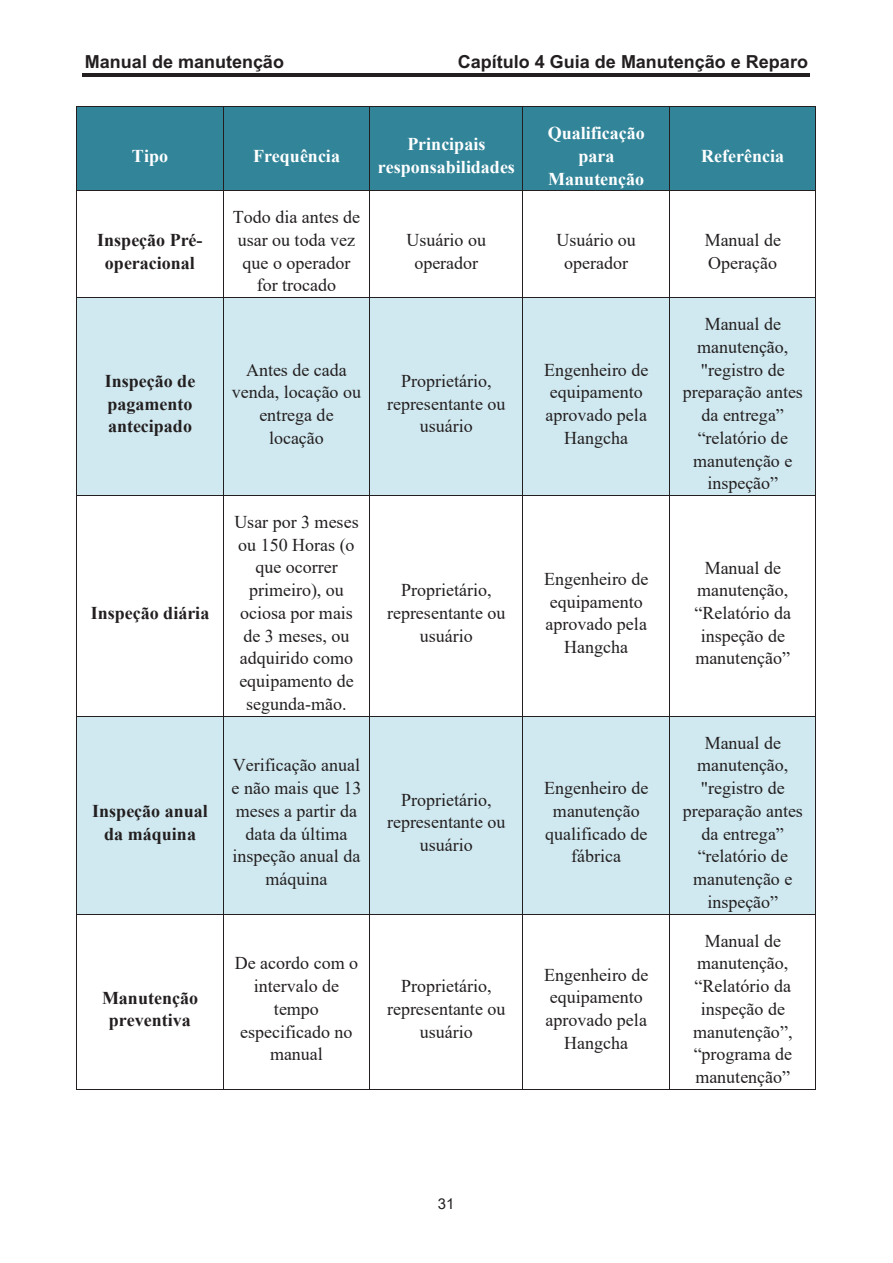
<style>
.page{position:relative;width:893px;height:1263px;background:#fff}
.page>*{position:absolute;margin:0;border:0;box-sizing:border-box;transform-origin:0 0}
.t1{font:18px/22.8px "Times New Roman";color:#231f20;text-align:center}
.t2{font:700 18px/22.6px "Times New Roman";color:#231f20;text-align:center}
.t3{font:700 18px/22.8px "Times New Roman";color:#fff;text-align:center}
.t4{font:700 18px "Arial";color:#231f20}
.t5{font:15px "Arial";color:#231f20}
</style>
<div class="page">
<hr style="left:83px;top:73px;width:727px;height:3px;background:#231f20">
<div style="left:77px;top:107px;width:146px;height:84px;background:#328599"></div>
<div style="left:224px;top:107px;width:145px;height:84px;background:#328599"></div>
<div style="left:370px;top:107px;width:153px;height:84px;background:#328599"></div>
<div style="left:523px;top:107px;width:146px;height:84px;background:#328599"></div>
<div style="left:670px;top:107px;width:146px;height:84px;background:#328599"></div>
<hr style="left:77px;top:107px;width:146px;height:1px;background:#231f20">
<hr style="left:224px;top:107px;width:145px;height:1px;background:#231f20">
<hr style="left:370px;top:107px;width:153px;height:1px;background:#231f20">
<hr style="left:523px;top:107px;width:146px;height:1px;background:#231f20">
<hr style="left:670px;top:107px;width:146px;height:1px;background:#231f20">
<hr style="left:76px;top:107px;width:1px;height:84px;background:#231f20">
<hr style="left:223px;top:107px;width:1px;height:84px;background:#231f20">
<hr style="left:369px;top:107px;width:1px;height:84px;background:#231f20">
<hr style="left:523px;top:107px;width:1px;height:84px;background:#231f20">
<hr style="left:669px;top:107px;width:1px;height:84px;background:#231f20">
<hr style="left:816px;top:107px;width:1px;height:84px;background:#231f20">
<hr style="left:77px;top:191px;width:146px;height:1px;background:#231f20">
<hr style="left:224px;top:191px;width:145px;height:1px;background:#231f20">
<hr style="left:370px;top:191px;width:153px;height:1px;background:#231f20">
<hr style="left:523px;top:191px;width:146px;height:1px;background:#231f20">
<hr style="left:670px;top:191px;width:146px;height:1px;background:#231f20">
<hr style="left:76px;top:191px;width:1px;height:106px;background:#231f20">
<hr style="left:223px;top:191px;width:1px;height:106px;background:#231f20">
<hr style="left:369px;top:191px;width:1px;height:106px;background:#231f20">
<hr style="left:523px;top:191px;width:1px;height:106px;background:#231f20">
<hr style="left:669px;top:191px;width:1px;height:106px;background:#231f20">
<hr style="left:816px;top:191px;width:1px;height:106px;background:#231f20">
<div style="left:77px;top:298px;width:146px;height:197px;background:#d0e9f0"></div>
<div style="left:224px;top:298px;width:145px;height:197px;background:#d0e9f0"></div>
<div style="left:370px;top:298px;width:153px;height:197px;background:#d0e9f0"></div>
<div style="left:523px;top:298px;width:146px;height:197px;background:#d0e9f0"></div>
<div style="left:670px;top:298px;width:146px;height:197px;background:#d0e9f0"></div>
<hr style="left:77px;top:297px;width:146px;height:1px;background:#231f20">
<hr style="left:224px;top:297px;width:145px;height:1px;background:#231f20">
<hr style="left:370px;top:297px;width:153px;height:1px;background:#231f20">
<hr style="left:523px;top:297px;width:146px;height:1px;background:#231f20">
<hr style="left:670px;top:297px;width:146px;height:1px;background:#231f20">
<hr style="left:76px;top:298px;width:1px;height:197px;background:#231f20">
<hr style="left:223px;top:298px;width:1px;height:197px;background:#231f20">
<hr style="left:369px;top:298px;width:1px;height:197px;background:#231f20">
<hr style="left:523px;top:298px;width:1px;height:197px;background:#231f20">
<hr style="left:669px;top:298px;width:1px;height:197px;background:#231f20">
<hr style="left:816px;top:298px;width:1px;height:197px;background:#231f20">
<hr style="left:77px;top:495px;width:146px;height:1px;background:#231f20">
<hr style="left:224px;top:495px;width:145px;height:1px;background:#231f20">
<hr style="left:370px;top:495px;width:153px;height:1px;background:#231f20">
<hr style="left:523px;top:495px;width:146px;height:1px;background:#231f20">
<hr style="left:670px;top:495px;width:146px;height:1px;background:#231f20">
<hr style="left:76px;top:496px;width:1px;height:220px;background:#231f20">
<hr style="left:223px;top:496px;width:1px;height:220px;background:#231f20">
<hr style="left:369px;top:496px;width:1px;height:220px;background:#231f20">
<hr style="left:523px;top:496px;width:1px;height:220px;background:#231f20">
<hr style="left:669px;top:496px;width:1px;height:220px;background:#231f20">
<hr style="left:816px;top:496px;width:1px;height:220px;background:#231f20">
<div style="left:77px;top:717px;width:146px;height:197px;background:#d0e9f0"></div>
<div style="left:224px;top:717px;width:145px;height:197px;background:#d0e9f0"></div>
<div style="left:370px;top:717px;width:153px;height:197px;background:#d0e9f0"></div>
<div style="left:523px;top:717px;width:146px;height:197px;background:#d0e9f0"></div>
<div style="left:670px;top:717px;width:146px;height:197px;background:#d0e9f0"></div>
<hr style="left:77px;top:716px;width:146px;height:1px;background:#231f20">
<hr style="left:224px;top:716px;width:145px;height:1px;background:#231f20">
<hr style="left:370px;top:716px;width:153px;height:1px;background:#231f20">
<hr style="left:523px;top:716px;width:146px;height:1px;background:#231f20">
<hr style="left:670px;top:716px;width:146px;height:1px;background:#231f20">
<hr style="left:76px;top:717px;width:1px;height:197px;background:#231f20">
<hr style="left:223px;top:717px;width:1px;height:197px;background:#231f20">
<hr style="left:369px;top:717px;width:1px;height:197px;background:#231f20">
<hr style="left:523px;top:717px;width:1px;height:197px;background:#231f20">
<hr style="left:669px;top:717px;width:1px;height:197px;background:#231f20">
<hr style="left:816px;top:717px;width:1px;height:197px;background:#231f20">
<hr style="left:77px;top:914px;width:146px;height:1px;background:#231f20">
<hr style="left:224px;top:914px;width:145px;height:1px;background:#231f20">
<hr style="left:370px;top:914px;width:153px;height:1px;background:#231f20">
<hr style="left:523px;top:914px;width:146px;height:1px;background:#231f20">
<hr style="left:670px;top:914px;width:146px;height:1px;background:#231f20">
<hr style="left:76px;top:915px;width:1px;height:174px;background:#231f20">
<hr style="left:77px;top:1089px;width:146px;height:1px;background:#231f20">
<hr style="left:223px;top:915px;width:1px;height:174px;background:#231f20">
<hr style="left:224px;top:1089px;width:145px;height:1px;background:#231f20">
<hr style="left:369px;top:915px;width:1px;height:174px;background:#231f20">
<hr style="left:370px;top:1089px;width:153px;height:1px;background:#231f20">
<hr style="left:523px;top:915px;width:1px;height:174px;background:#231f20">
<hr style="left:523px;top:1089px;width:146px;height:1px;background:#231f20">
<hr style="left:669px;top:915px;width:1px;height:174px;background:#231f20">
<hr style="left:670px;top:1089px;width:146px;height:1px;background:#231f20">
<hr style="left:816px;top:915px;width:1px;height:174px;background:#231f20">
<p class="t4" style="left:85px;top:51px;width:201px">Manual de manutenção</p>
<p class="t4" style="left:458px;top:51px;width:352px">Capítulo 4 Guia de Manutenção e Reparo</p>
<p class="t3" style="left:132px;top:144px;width:38px">Tipo</p>
<p class="t3" style="left:253px;top:144px;width:88px">Frequência</p>
<p class="t3" style="left:378px;top:133px;width:139px">Principais responsabilidades</p>
<p class="t3" style="left:548px;top:121px;width:99px">Qualificação para<br>Manutenção</p>
<p class="t3" style="left:701px;top:144px;width:84px">Referência</p>
<p class="t2" style="left:97px;top:228px;width:107px">Inspeção Pré&shy;operacional</p>
<p class="t1" style="left:233px;top:205px;width:129px">Todo dia antes de usar ou toda vez que o operador for trocado</p>
<p class="t1" style="left:407px;top:228px;width:81px">Usuário ou operador</p>
<p class="t1" style="left:557px;top:228px;width:81px">Usuário ou operador</p>
<p class="t1" style="left:705px;top:228px;width:78px;text-align:left">Manual de<br>Operação</p>
<p class="t2" style="left:105px;top:369px;width:92px;text-align:left">Inspeção de pagamento antecipado</p>
<p class="t1" style="left:232px;top:358px;width:131px">Antes de cada venda, locação ou entrega de locação</p>
<p class="t1" style="left:387px;top:369px;width:120px">Proprietário, representante ou usuário</p>
<p class="t1" style="left:544px;top:358px;width:106px">Engenheiro de equipamento aprovado pela<br>Hangcha</p>
<p class="t1" style="left:683px;top:312px;width:122px">Manual de manutenção, "registro de preparação antes da entrega” “relatório de manutenção e inspeção”</p>
<p class="t2" style="left:91px;top:601px;width:120px">Inspeção diária</p>
<p class="t2" style="left:92px;top:799px;width:117px">Inspeção anual da máquina</p>
<p class="t1" style="left:234px;top:510px;width:126px">Usar por 3 meses ou 150 Horas (o que ocorrer primeiro), ou ociosa por mais de 3 meses, ou adquirido como equipamento de segunda-mão.</p>
<p class="t1" style="left:232px;top:753px;width:131px">Verificação anual e não mais que 13 meses a partir da data da última inspeção anual da máquina</p>
<p class="t2" style="left:102px;top:986px;width:97px">Manutenção preventiva</p>
<p class="t1" style="left:235px;top:951px;width:125px">De acordo com o intervalo de tempo especificado no manual</p>
<p class="t1" style="left:387px;top:578px;width:120px">Proprietário, representante ou usuário</p>
<p class="t1" style="left:544px;top:567px;width:106px">Engenheiro de equipamento aprovado pela<br>Hangcha</p>
<p class="t1" style="left:695px;top:556px;width:98px">Manual de manutenção, “Relatório da inspeção de manutenção”</p>
<p class="t1" style="left:387px;top:788px;width:120px">Proprietário, representante ou usuário</p>
<p class="t1" style="left:544px;top:776px;width:106px">Engenheiro de manutenção qualificado de fábrica</p>
<p class="t1" style="left:387px;top:974px;width:120px">Proprietário, representante ou usuário</p>
<p class="t1" style="left:544px;top:963px;width:106px">Engenheiro de equipamento aprovado pela<br>Hangcha</p>
<p class="t1" style="left:683px;top:731px;width:122px">Manual de manutenção, "registro de preparação antes da entrega” “relatório de manutenção e inspeção”</p>
<p class="t1" style="left:693px;top:928px;width:101px">Manual de manutenção, “Relatório da inspeção de manutenção”, “programa de manutenção”</p>
<p class="t5" style="left:438px;top:1193px;width:18px">31</p>
</div>
